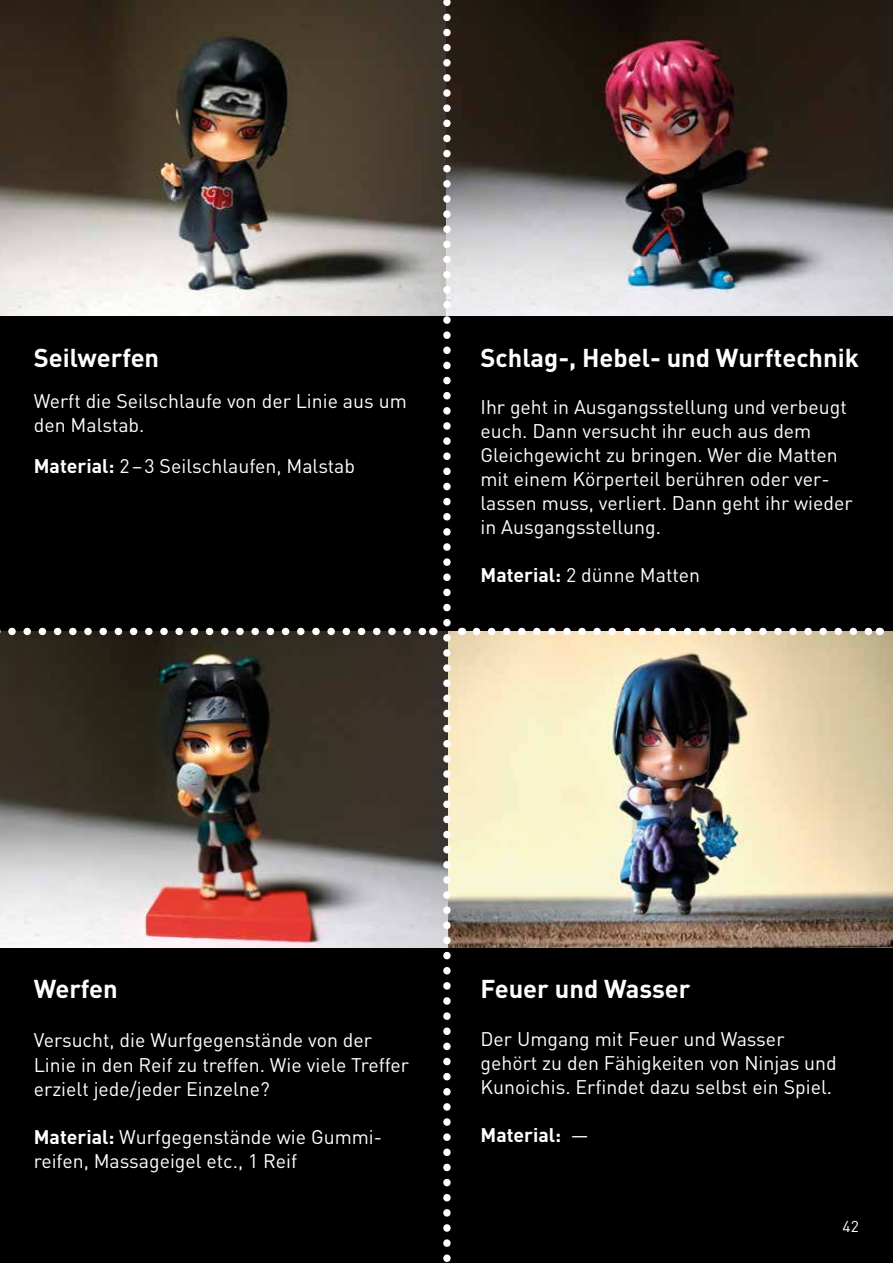
<style>
.page{position:relative;width:893px;height:1263px;background:#000}
.page>*{position:absolute;margin:0;border:0;box-sizing:border-box;transform-origin:0 0}
.t1{font:700 25.5px "DIN";color:#fff}
.t2{font:19.5px/24px "DIN";color:#fff}
.t3{font:700 19.5px "DIN";color:#fff}
.t4{font:15.6px "DIN";color:#fff}
.s1{font-weight:700}
.s2{font-weight:400}
</style>
<div class="page">
<img style="left:451px;top:631px;width:442px;height:316px">
<img style="left:0;top:631px;width:443px;height:316px">
<img style="left:0;top:0;width:443px;height:316px">
<img style="left:451px;top:0;width:442px;height:316px">
<svg style="left:443px;top:0;width:8px;height:1262px"></svg>
<svg style="left:0;top:628px;width:425px;height:7px"></svg>
<svg style="left:476px;top:628px;width:396px;height:7px"></svg>
<h1 class="t1" style="left:34px;top:341px;width:127px">Seilwerfen</h1>
<p class="t2" style="left:34px;top:388px;width:375px">Werft die Seilschlaufe von der Linie aus um den Malstab.</p>
<p class="t2" style="left:34px;top:453px;width:323px"><span class="s1">Material:</span> 2–3 Seilschlaufen, Malstab</p>
<h1 class="t1" style="left:480px;top:341px;width:380px">Schlag-, Hebel- und Wurftechnik</h1>
<p class="t2" style="left:480px;top:395px;width:374px">Ihr geht in Ausgangsstellung und verbeugt euch. Dann versucht ihr euch aus dem Gleichgewicht zu bringen. Wer die Matten mit einem Körperteil berühren oder ver&shy;lassen muss, verliert. Dann geht ihr wieder in Ausgangsstellung.</p>
<p class="t2" style="left:480px;top:563px;width:221px"><span class="s1">Material:</span> 2 dünne Matten</p>
<h1 class="t1" style="left:34px;top:972px;width:86px">Werfen</h1>
<p class="t2" style="left:34px;top:1027px;width:377px;line-height:24.8px">Versucht, die Wurfgegenstände von der<br>Linie in den Reif zu treffen. Wie viele Treffer erzielt jede/jeder Einzelne?</p>
<p class="t2" style="left:34px;top:1125px;width:347px"><span class="s1">Material:</span> Wurfgegenstände wie Gummi&shy;reifen, Massageigel etc., 1 Reif</p>
<h1 class="t1" style="left:480px;top:972px;width:211px">Feuer und Wasser</h1>
<p class="t2" style="left:480px;top:1027px;width:358px">Der Umgang mit Feuer und Wasser gehört zu den Fähigkeiten von Ninjas und<br>Kunoichis. Erfindet dazu selbst ein Spiel.</p>
<p class="t3" style="left:480px;top:1122px;width:110px">Material: <span class="s2">—</span></p>
<p class="t4" style="left:842px;top:1217px;width:18px">42</p>
</div>
